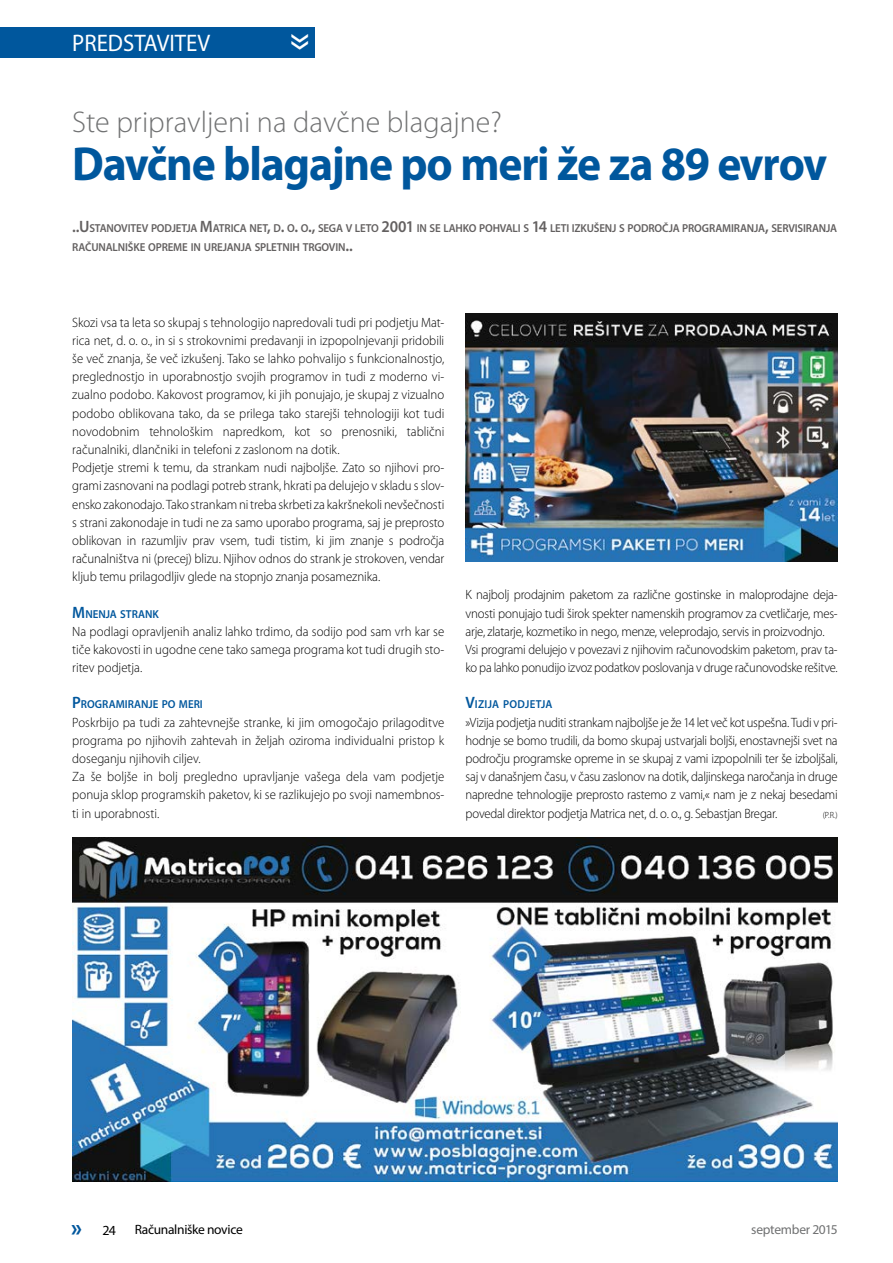
<style>
.page{position:relative;width:893px;height:1263px;background:#fff}
.page>*{position:absolute;margin:0;border:0;box-sizing:border-box;transform-origin:0 0}
.t1{font:700 48px "Myriad Pro";letter-spacing:-.025em;color:#00579d;scale:.95 1}
.t2{font:45px "Myriad Pro";color:#fff;scale:.95 1}
.t3{font:300 30px "Myriad Pro";color:#707172}
.t4{font:700 24.75px "Myriad Pro";color:#00579d;scale:.95 1}
.t5{font:24px "Myriad Pro";color:#fff;scale:.95 1}
.t6{font:13.95px "Myriad Pro";color:#000}
.t7{font:300 13.5px/18.1px "Myriad Pro";letter-spacing:-.005em;color:#000;scale:.95 1}
.t8{font:300 13.5px/18.1px "Myriad Pro";letter-spacing:-.005em;color:#000;text-align:justify;scale:.94 1}
.t9{font:13.5px "Myriad Pro";letter-spacing:-.025em;color:#000}
.t10{font:13.5px "Myriad Pro";letter-spacing:-.02em;color:#707172}
.t11{font:600 11.55px/19.8px "Myriad Pro";letter-spacing:-.015em;color:#636060;scale:.95 1}
.t12{font:600 11.55px "Myriad Pro";letter-spacing:.005em;color:#00579d;scale:.95 1}
.t13{font:300 9px "Myriad Pro";color:#000;scale:.94 1}
.s1{font-size:16.5px}
</style>
<div class="page">
<div style="left:0;top:27px;width:315px;height:31px;background:#00579d"></div>
<img style="left:72px;top:837px;width:766px;height:345px">
<img style="left:466px;top:314px;width:372px;height:248px">
<h3 class="t5" style="left:72px;top:29px;width:147px">PREDSTAVITEV</h3>
<h2 class="t2" style="left:331px;top:33px;width:20px;rotate:90deg">»</h2>
<h3 class="t3" style="left:72px;top:104px;width:431px">Ste pripravljeni na davčne blagajne?</h3>
<h1 class="t1" style="left:72px;top:132px;width:796px">Davčne blagajne po meri že za 89 evrov</h1>
<p class="t11" style="left:72px;top:218px;width:806px"><span class="s1">..U</span>STANOVITEV PODJETJA <span class="s1">M</span>ATRICA NET<span class="s1">,</span> D<span class="s1">.</span> O<span class="s1">.</span> O<span class="s1">.,</span> SEGA V LETO <span class="s1">2001</span> IN SE LAHKO POHVALI S <span class="s1">14</span> LETI IZKUŠENJ S PODROČJA PROGRAMIRANJA<span class="s1">,</span> SERVISIRANJA<br>RAČUNALNIŠKE OPREME IN UREJANJA SPLETNIH TRGOVIN<span class="s1">..</span></p>
<p class="t7" style="left:72px;top:313px;width:393px">Skozi vsa ta leta so skupaj s tehnologijo napredovali tudi pri podjetju Mat&shy;rica net, d. o. o., in si s strokovnimi predavanji in izpopolnjevanji pridobili še več znanja, še več izkušenj. Tako se lahko pohvalijo s funkcionalnostjo, preglednostjo in uporabnostjo svojih programov in tudi z moderno vi&shy;zualno podobo. Kakovost programov, ki jih ponujajo, je skupaj z vizualno podobo oblikovana tako, da se prilega tako starejši tehnologiji kot tudi novodobnim tehnološkim napredkom, kot so prenosniki, tablični računalniki, dlančniki in telefoni z zaslonom na dotik.<br>Podjetje stremi k temu, da strankam nudi najboljše. Zato so njihovi pro&shy;grami zasnovani na podlagi potreb strank, hkrati pa delujejo v skladu s slov&shy;ensko zakonodajo. Tako strankam ni treba skrbeti za kakršnekoli nevšečnosti s strani zakonodaje in tudi ne za samo uporabo programa, saj je preprosto oblikovan in razumljiv prav vsem, tudi tistim, ki jim znanje s področja računalništva ni (precej) blizu. Njihov odnos do strank je strokoven, vendar kljub temu prilagodljiv glede na stopnjo znanja posameznika.</p>
<p class="t12" style="left:72px;top:606px;width:93px"><span class="s1">M</span>NENJA STRANK</p>
<p class="t7" style="left:72px;top:622px;width:393px;text-align:justify">Na podlagi opravljenih analiz lahko trdimo, da sodijo pod sam vrh kar se tiče kakovosti in ugodne cene tako samega programa kot tudi drugih sto&shy;ritev podjetja.</p>
<p class="t12" style="left:72px;top:697px;width:139px"><span class="s1">P</span>ROGRAMIRANJE PO MERI</p>
<p class="t7" style="left:72px;top:713px;width:393px">Poskrbijo pa tudi za zahtevnejše stranke, ki jim omogočajo prilagoditve programa po njihovih zahtevah in željah oziroma individualni pristop k doseganju njihovih ciljev.<br>Za še boljše in bolj pregledno upravljanje vašega dela vam podjetje ponuja sklop programskih paketov, ki se razlikujejo po svoji namembnos&shy;ti in uporabnosti.</p>
<p class="t7" style="left:466px;top:586px;width:393px">K najbolj prodajnim paketom za različne gostinske in maloprodajne deja&shy;vnosti ponujajo tudi širok spekter namenskih programov za cvetličarje, mes&shy;arje, zlatarje, kozmetiko in nego, menze, veleprodajo, servis in proizvodnjo.<br>Vsi programi delujejo v povezavi z njihovim računovodskim paketom, prav ta&shy;ko pa lahko ponudijo izvoz podatkov poslovanja v druge računovodske rešitve.</p>
<p class="t12" style="left:466px;top:697px;width:93px"><span class="s1">V</span>IZIJA PODJETJA</p>
<p class="t8" style="left:466px;top:713px;width:397px">»Vizija podjetja nuditi strankam najboljše je že 14 let več kot uspešna. Tudi v pri&shy;hodnje se bomo trudili, da bomo skupaj ustvarjali boljši, enostavnejši svet na področju programske opreme in se skupaj z vami izpopolnili ter še izboljšali, saj v današnjem času, v času zaslonov na dotik, daljinskega naročanja in druge napredne tehnologije preprosto rastemo z vami,« nam je z nekaj besedami povedal direktor podjetja Matrica net, d. o. o., g. Sebastjan Bregar.</p>
<p class="t13" style="left:823px;top:809px;width:17px">(P.R.)</p>
<h3 class="t4" style="left:71px;top:1211px;width:13px">»</h3>
<p class="t6" style="left:103px;top:1221px;width:15px">24</p>
<p class="t9" style="left:135px;top:1221px;width:109px">Računalniške novice</p>
<p class="t10" style="left:751px;top:1221px;width:88px">september 2015</p>
</div>
